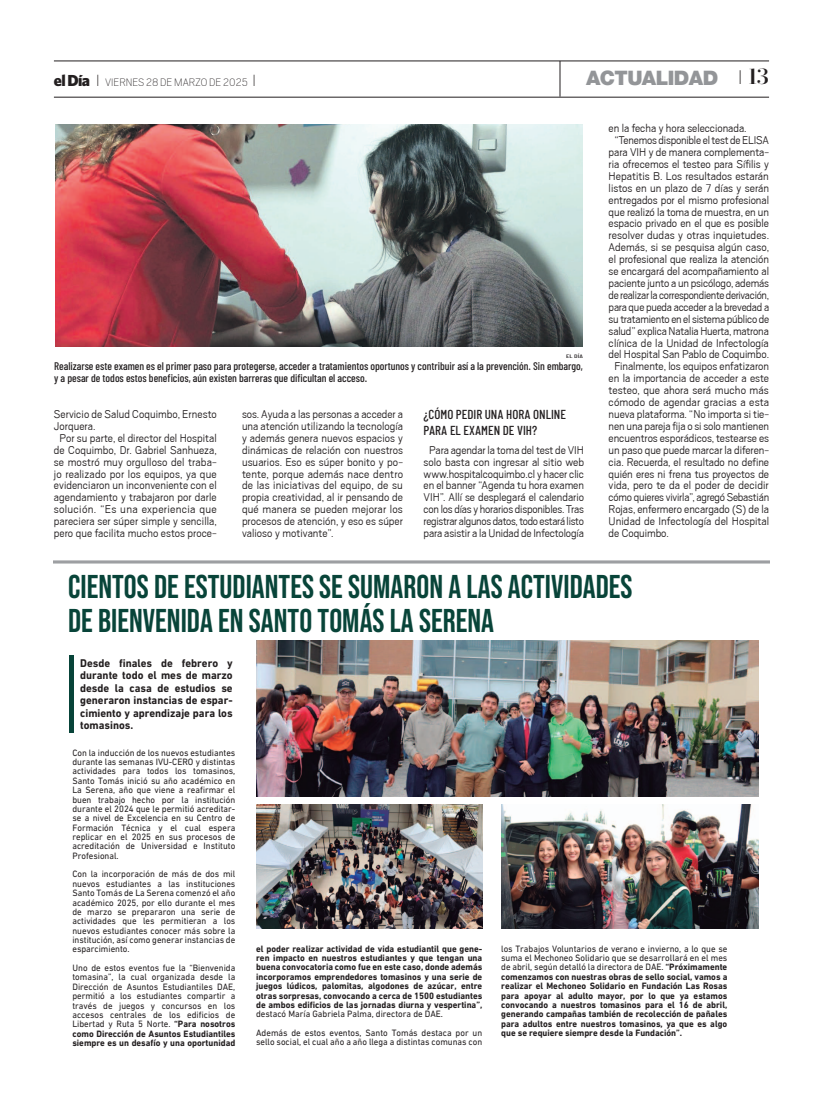
<style>
.page{position:relative;width:823px;height:1106px;background:#fff}
.page>*{position:absolute;margin:0;border:0;box-sizing:border-box;transform-origin:0 0}
.t1{font:700 33px/33.9px "Bebas Neue Pro";color:#084439}
.t2{font:900 20px "Helvetica Neue LT Std";letter-spacing:-.03em;color:#939598}
.t3{font:500 13px/15.6px "Ashley";color:#231f20}
.t4{font:12.5px/11.9px "Scout";letter-spacing:-.005em;color:#231f20;text-align:justify}
.t5{font:12.5px "Scout";letter-spacing:-.025em;color:#231f20}
.t6{font:12.5px "Scout";letter-spacing:.02em;color:#231f20}
.t7{font:300 12px "Scout";color:#231f20}
.t8{font:700 11.4px/12.5px "DIN Next CYR";color:#231f20;text-align:justify;scale:.95 1}
.t9{font:500 11px/11.9px "Ashley";color:#231f20}
.t10{font:9.4px/9.4px "DIN Next CYR";color:#231f20;text-align:justify;scale:.95 1}
.t11{font:700 9.4px/9.4px "DIN Next CYR";color:#231f20;text-align:justify;scale:.95 1}
.t12{font:500 5px "Ashley";color:#231f20;scale:1.5 1}
.s1{font-family:"Whitney";font-weight:900;font-size:16px}
.s2{font-size:18px}
.s3{font-family:"Scout";font-weight:300;font-size:22px;color:#231f20}
.s4{font-family:"Prumo Display W00";font-weight:600;font-size:22px;color:#231f20}
.s5{font-weight:700}
.s6{font-weight:400}
</style>
<div class="page">
<hr style="left:54px;top:97px;width:714px;height:1px;background:#231f20">
<hr style="left:559px;top:61px;width:1px;height:36px;background:#231f20">
<hr style="left:54px;top:61px;width:714px;height:1px;background:#231f20">
<hr style="left:70px;top:655px;width:4px;height:78px;background:#084439">
<hr style="left:54px;top:561px;width:714px;height:2px;background:#9d9fa2">
<img style="left:256px;top:804px;width:226px;height:124px">
<img style="left:501px;top:804px;width:257px;height:124px">
<img style="left:256px;top:640px;width:502px;height:156px">
<img style="left:56px;top:124px;width:526px;height:222px">
<p class="t7" style="left:54px;top:76px;width:203px"><span class="s1">el Día</span> <span class="s2">I</span> VIERNES 28 DE MARZO DE 2025 <span class="s2">I</span></p>
<h2 class="t2" style="left:585px;top:65px;width:184px">ACTUALIDAD <span class="s3">I</span> <span class="s4">13</span></h2>
<p class="t12" style="left:565px;top:353px;width:13px">EL DÍA</p>
<p class="t9" style="left:54px;top:360px;width:530px">Realizarse este examen es el primer paso para protegerse, acceder a tratamientos oportunos y contribuir así a la prevención. Sin embargo, y a pesar de todos estos beneficios, aún existen barreras que dificultan el acceso.</p>
<p class="t4" style="left:54px;top:408px;width:164px">Servicio de Salud Coquimbo, Ernesto</p>
<p class="t4" style="left:54px;top:420px;width:43px">Jorquera.</p>
<p class="t4" style="left:60px;top:432px;width:158px">Por su parte, el director del Hospital</p>
<p class="t4" style="left:54px;top:444px;width:164px">de Coquimbo, Dr. Gabriel Sanhueza,</p>
<p class="t4" style="left:54px;top:456px;width:164px">se mostró muy orgulloso del traba-</p>
<p class="t4" style="left:54px;top:468px;width:164px">jo realizado por los equipos, ya que</p>
<p class="t4" style="left:54px;top:480px;width:164px">evidenciaron un inconveniente con el</p>
<p class="t4" style="left:54px;top:491px;width:164px">agendamiento y trabajaron por darle</p>
<p class="t6" style="left:54px;top:503px;width:164px">solución. “Es una experiencia que</p>
<p class="t4" style="left:54px;top:515px;width:164px">pareciera ser súper simple y sencilla,</p>
<p class="t4" style="left:54px;top:527px;width:164px">pero que facilita mucho estos proce-</p>
<p class="t4" style="left:242px;top:408px;width:162px">sos. Ayuda a las personas a acceder a una atención utilizando la tecnología y además genera nuevos espacios y dinámicas de relación con nuestros usuarios. Eso es súper bonito y po&shy;tente, porque además nace dentro de las iniciativas del equipo, de su propia creatividad, al ir pensando de qué manera se pueden mejorar los procesos de atención, y eso es súper valioso y motivante”.</p>
<p class="t3" style="left:423px;top:406px;width:144px">¿CÓMO PEDIR UNA HORA ONLINE<br>PARA EL EXAMEN DE VIH?</p>
<p class="t4" style="left:423px;top:444px;width:162px;text-align:center">Para agendar la toma del test de VIH solo basta con ingresar al sitio web www.hospitalcoquimbo.cl y hacer clic en el banner “Agenda tu hora examen VIH”. Allí se desplegará el calendario con los días y horarios disponibles. Tras registrar algunos datos, todo estará listo para asistir a la Unidad de Infectología</p>
<p class="t4" style="left:608px;top:122px;width:139px">en la fecha y hora seleccionada.</p>
<p class="t4" style="left:614px;top:134px;width:156px">“Tenemos disponible el test de ELISA</p>
<p class="t4" style="left:608px;top:146px;width:162px">para VIH y de manera complementa-</p>
<p class="t4" style="left:608px;top:158px;width:162px">ria ofrecemos el testeo para Sífilis y</p>
<p class="t4" style="left:608px;top:170px;width:162px">Hepatitis B. Los resultados estarán</p>
<p class="t4" style="left:608px;top:182px;width:162px">listos en un plazo de 7 días y serán</p>
<p class="t4" style="left:608px;top:194px;width:162px">entregados por el mismo profesional</p>
<p class="t4" style="left:608px;top:206px;width:162px">que realizó la toma de muestra, en un</p>
<p class="t4" style="left:608px;top:218px;width:162px">espacio privado en el que es posible</p>
<p class="t4" style="left:608px;top:230px;width:162px">resolver dudas y otras inquietudes.</p>
<p class="t4" style="left:608px;top:241px;width:162px">Además, si se pesquisa algún caso,</p>
<p class="t4" style="left:608px;top:253px;width:162px">el profesional que realiza la atención</p>
<p class="t4" style="left:608px;top:265px;width:162px">se encargará del acompañamiento al</p>
<p class="t4" style="left:608px;top:277px;width:162px">paciente junto a un psicólogo, además</p>
<p class="t5" style="left:608px;top:289px;width:162px">de realizar la correspondiente derivación,</p>
<p class="t4" style="left:608px;top:301px;width:162px">para que pueda acceder a la brevedad a</p>
<p class="t4" style="left:608px;top:313px;width:162px">su tratamiento en el sistema público de</p>
<p class="t4" style="left:608px;top:325px;width:162px">salud” explica Natalia Huerta, matrona</p>
<p class="t4" style="left:608px;top:337px;width:162px">clínica de la Unidad de Infectología</p>
<p class="t4" style="left:608px;top:349px;width:162px">del Hospital San Pablo de Coquimbo.</p>
<p class="t4" style="left:614px;top:361px;width:156px">Finalmente, los equipos enfatizaron</p>
<p class="t4" style="left:608px;top:372px;width:162px">en la importancia de acceder a este</p>
<p class="t4" style="left:608px;top:384px;width:162px">testeo, que ahora será mucho más</p>
<p class="t4" style="left:608px;top:396px;width:162px">cómodo de agendar gracias a esta</p>
<p class="t4" style="left:608px;top:408px;width:162px">nueva plataforma. “No importa si tie-</p>
<p class="t4" style="left:608px;top:420px;width:162px">nen una pareja fija o si solo mantienen</p>
<p class="t4" style="left:608px;top:432px;width:162px">encuentros esporádicos, testearse es</p>
<p class="t4" style="left:608px;top:444px;width:162px">un paso que puede marcar la diferen-</p>
<p class="t4" style="left:608px;top:456px;width:162px">cia. Recuerda, el resultado no define</p>
<p class="t4" style="left:608px;top:468px;width:162px">quién eres ni frena tus proyectos de</p>
<p class="t4" style="left:608px;top:480px;width:162px">vida, pero te da el poder de decidir</p>
<p class="t4" style="left:608px;top:491px;width:162px">cómo quieres vivirla”, agregó Sebastián</p>
<p class="t4" style="left:608px;top:503px;width:162px">Rojas, enfermero encargado (S) de la</p>
<p class="t4" style="left:608px;top:515px;width:162px">Unidad de Infectología del Hospital</p>
<p class="t4" style="left:608px;top:527px;width:62px">de Coquimbo.</p>
<h1 class="t1" style="left:68px;top:569px;width:565px">CIENTOS DE ESTUDIANTES SE SUMARON A LAS ACTIVIDADES<br>DE BIENVENIDA EN SANTO TOMÁS LA SERENA</h1>
<p class="t8" style="left:80px;top:657px;width:162px">Desde finales de febrero y durante todo el mes de marzo desde la casa de estudios se generaron instancias de espar&shy;cimiento y aprendizaje para los tomasinos.</p>
<p class="t10" style="left:72px;top:747px;width:173px">Con la inducción de los nuevos estudiantes durante las semanas IVU-CERO y distintas actividades para todos los tomasinos, Santo Tomás inició su año académico en La Serena, año que viene a reafirmar el buen trabajo hecho por la institución durante el 2024 que le permitió acreditar&shy;se a nivel de Excelencia en su Centro de Formación Técnica y el cual espera replicar en el 2025 en sus procesos de acreditación de Universidad e Instituto Profesional.</p>
<p class="t10" style="left:72px;top:869px;width:173px">Con la incorporación de más de dos mil nuevos estudiantes a las instituciones Santo Tomás de La Serena comenzó el año académico 2025, por ello durante el mes de marzo se prepararon una serie de actividades que les permitieran a los nuevos estudiantes conocer más sobre la institución, así como generar instancias de esparcimiento.</p>
<p class="t10" style="left:72px;top:963px;width:173px">Uno de estos eventos fue la “Bienvenida tomasina”, la cual organizada desde la Dirección de Asuntos Estudiantiles DAE, permitió a los estudiantes compartir a través de juegos y concursos en los accesos centrales de los edificios de Libertad y Ruta 5 Norte. <span class="s5">“Para nosotros como Dirección de Asuntos Estudiantiles siempre es un desafío y una oportunidad</span></p>
<p class="t11" style="left:256px;top:943px;width:239px">el poder realizar actividad de vida estudiantil que gene&shy;ren impacto en nuestros estudiantes y que tengan una buena convocatoria como fue en este caso, donde además incorporamos emprendedores tomasinos y una serie de juegos lúdicos, palomitas, algodones de azúcar, entre otras sorpresas, convocando a cerca de 1500 estudiantes de ambos edificios de las jornadas diurna y vespertina”,</p>
<p class="t10" style="left:256px;top:1004px;width:239px;line-height:18.7px">destacó María Gabriela Palma, directora de DAE.<br>Además de estos eventos, Santo Tomás destaca por un</p>
<p class="t10" style="left:256px;top:1037px;width:239px">sello social, el cual año a año llega a distintas comunas con</p>
<p class="t11" style="left:501px;top:943px;width:239px"><span class="s6">los Trabajos Voluntarios de verano e invierno, a lo que se suma el Mechoneo Solidario que se desarrollará en el mes de abril, según detalló la directora de DAE.</span> “Próximamente comenzamos con nuestras obras de sello social, vamos a realizar el Mechoneo Solidario en Fundación Las Rosas para apoyar al adulto mayor, por lo que ya estamos convocando a nuestros tomasinos para el 16 de abril, generando campañas también de recolección de pañales para adultos entre nuestros tomasinos, ya que es algo que se requiere siempre desde la Fundación”.</p>
</div>
